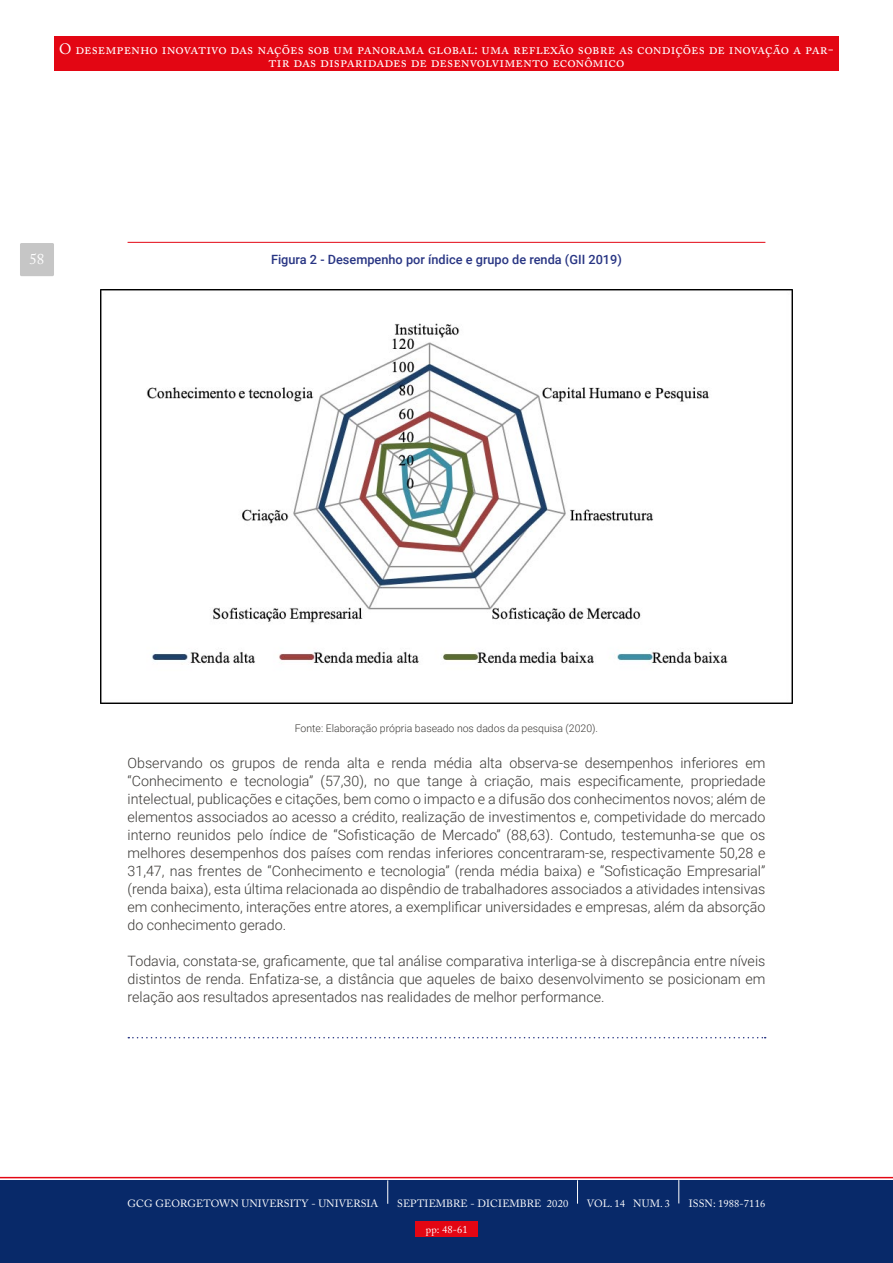
<style>
.page{position:relative;width:893px;height:1263px;background:#fff}
.page>*{position:absolute;margin:0;border:0;box-sizing:border-box;transform-origin:0 0}
.t1{font:15px/13.5px "Adobe Caslon Pro";color:#fff;text-align:center}
.t2{font:300 14.25px/18px "Roboto";color:#3a3835;text-align:justify}
.t3{font:500 12.75px "Roboto";color:#283583}
.t4{font:10.5px "Adobe Caslon Pro";letter-spacing:.01em;color:#fff}
.t5{font:300 10.5px "Roboto";color:#3a3835}
</style>
<div class="page">
<div style="left:54px;top:37px;width:785px;height:34px;background:#e30613"></div>
<div style="left:0;top:1180px;width:893px;height:83px;background:#082969"></div>
<svg style="left:0;top:1177px;width:893px;height:27px"></svg>
<div style="left:20px;top:243px;width:34px;height:33px;background:#c6c6c6;border-radius:2px"></div>
<hr style="left:128px;top:242px;width:637px;height:1px;background:#e30613">
<img style="left:101px;top:290px;width:691px;height:413px">
<svg style="left:128px;top:1037px;width:638px;height:1px"></svg>
<div style="left:415px;top:1221px;width:63px;height:16px;background:#e30613"></div>
<p class="t1" style="left:59px;top:42px;width:776px">O desempenho inovativo das nações sob um panorama global: uma reflexão sobre as condições de inovação a par&shy;tir das disparidades de desenvolvimento econômico</p>
<p class="t1" style="left:29px;top:252px;width:16px">58</p>
<p class="t3" style="left:271px;top:251px;width:352px">Figura 2 - Desempenho por índice e grupo de renda (GII 2019)</p>
<p class="t5" style="left:295px;top:721px;width:305px">Fonte: Elaboração própria baseado nos dados da pesquisa (2020).</p>
<p class="t2" style="left:128px;top:754px;width:639px">Observando os grupos de renda alta e renda média alta observa-se desempenhos inferiores em “Conhecimento e tecnologia” (57,30), no que tange à criação, mais especificamente, propriedade intelectual, publicações e citações, bem como o impacto e a difusão dos conhecimentos novos; além de elementos associados ao acesso a crédito, realização de investimentos e, competividade do mercado interno reunidos pelo índice de “Sofisticação de Mercado” (88,63). Contudo, testemunha-se que os melhores desempenhos dos países com rendas inferiores concentraram-se, respectivamente 50,28 e 31,47, nas frentes de “Conhecimento e tecnologia” (renda média baixa) e “Sofisticação Empresarial” (renda baixa), esta última relacionada ao dispêndio de trabalhadores associados a atividades intensivas em conhecimento, interações entre atores, a exemplificar universidades e empresas, além da absorção do conhecimento gerado.</p>
<p class="t2" style="left:128px;top:952px;width:639px">Todavia, constata-se, graficamente, que tal análise comparativa interliga-se à discrepância entre níveis distintos de renda. Enfatiza-se, a distância que aqueles de baixo desenvolvimento se posicionam em relação aos resultados apresentados nas realidades de melhor performance.</p>
<p class="t4" style="left:128px;top:1197px;width:252px">GCG GEORGETOWN UNIVERSITY - UNIVERSIA</p>
<p class="t4" style="left:397px;top:1197px;width:173px">SEPTIEMBRE - DICIEMBRE 2020</p>
<p class="t4" style="left:587px;top:1197px;width:85px">VOL. 14 NUM. 3</p>
<p class="t4" style="left:689px;top:1197px;width:78px">ISSN: 1988-7116</p>
<p class="t4" style="left:426px;top:1223px;width:43px">pp: 48-61</p>
</div>
